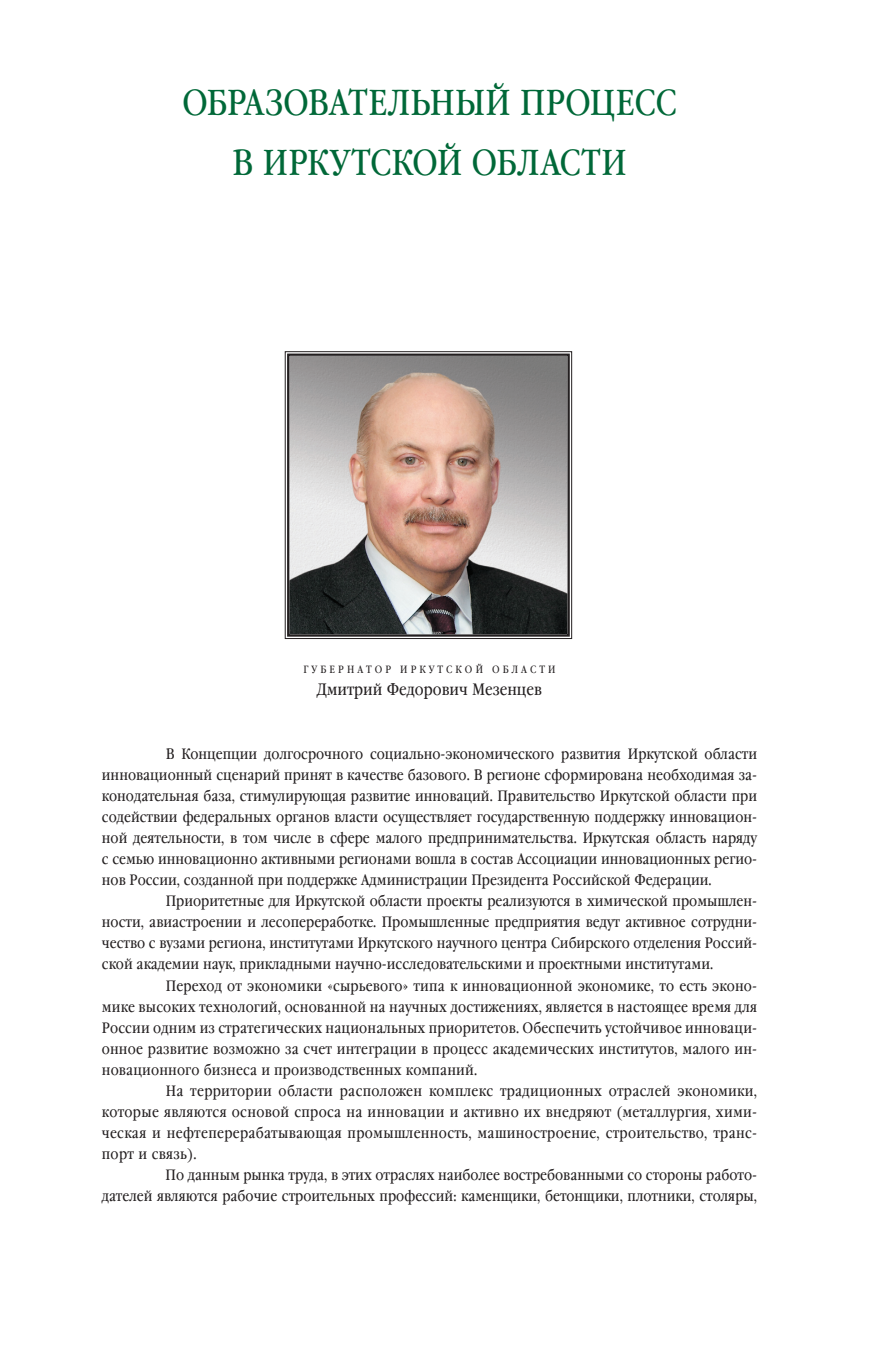
<style>
.page{position:relative;width:892px;height:1361px;background:#fff}
.page>*{position:absolute;margin:0;border:0;box-sizing:border-box;transform-origin:0 0}
.t1{font:36px "Garamond Book Narrow C";color:#006838}
.t2{font:16.5px "Garamond Book Narrow C";color:#231f20}
.t3{font:15px "Garamond Book Narrow C";color:#231f20}
.t4{font:15px "Garamond Book Narrow C";letter-spacing:.02em;color:#231f20}
.t5{font:10.5px "Garamond Book Narrow C";color:#231f20}
</style>
<div class="page">
<svg style="left:284px;top:351px;width:288px;height:288px;background:#a3948e"></svg>
<div style="left:287px;top:353px;width:282px;height:283px;border:2px solid #231f20"></div>
<h1 class="t1" style="left:182px;top:83px;width:48px">Образовательный</h1>
<h1 class="t1" style="left:520px;top:83px;width:24px">процесс</h1>
<h1 class="t1" style="left:232px;top:143px;width:79px">в Иркутской</h1>
<h1 class="t1" style="left:471px;top:143px;width:23px">области</h1>
<p class="t5" style="left:303px;top:663px;width:18px">Г убернатор</p>
<p class="t5" style="left:400px;top:663px;width:21px">И ркутской</p>
<p class="t5" style="left:492px;top:663px;width:10px">области</p>
<p class="t2" style="left:317px;top:680px;width:226px">Дмитрий Федорович Мезенцев</p>
<p class="t3" style="left:166px;top:745px;width:593px">В Концепции долгосрочного социально-экономического развития Иркутской области</p>
<p class="t3" style="left:102px;top:766px;width:656px">инновационный сценарий принят в качестве базового. В регионе сформирована необходимая за-</p>
<p class="t3" style="left:102px;top:787px;width:656px">конодательная база, стимулирующая развитие инноваций. Правительство Иркутской области при</p>
<p class="t3" style="left:102px;top:808px;width:656px">содействии федеральных органов власти осуществляет государственную поддержку инновацион-</p>
<p class="t3" style="left:102px;top:829px;width:656px">ной деятельности, в том числе в сфере малого предпринимательства. Иркутская область наряду</p>
<p class="t3" style="left:102px;top:850px;width:656px">с семью инновационно активными регионами вошла в состав Ассоциации инновационных регио-</p>
<p class="t3" style="left:102px;top:871px;width:611px">нов России, созданной при поддержке Администрации Президента Российской Федерации.</p>
<p class="t3" style="left:166px;top:892px;width:593px">Приоритетные для Иркутской области проекты реализуются в химической промышлен-</p>
<p class="t3" style="left:102px;top:913px;width:656px">ности, авиастроении и лесопереработке. Промышленные предприятия ведут активное сотрудни-</p>
<p class="t3" style="left:102px;top:934px;width:656px">чество с вузами региона, институтами Иркутского научного центра Сибирского отделения Россий-</p>
<p class="t3" style="left:102px;top:955px;width:612px">ской академии наук, прикладными научно-исследовательскими и проектными институтами.</p>
<p class="t3" style="left:166px;top:976px;width:593px">Переход от экономики «сырьевого» типа к инновационной экономике, то есть эконо-</p>
<p class="t3" style="left:102px;top:997px;width:656px">мике высоких технологий, основанной на научных достижениях, является в настоящее время для</p>
<p class="t3" style="left:102px;top:1018px;width:656px">России одним из стратегических национальных приоритетов. Обеспечить устойчивое инноваци-</p>
<p class="t3" style="left:102px;top:1039px;width:656px">онное развитие возможно за счет интеграции в процесс академических институтов, малого ин-</p>
<p class="t3" style="left:102px;top:1060px;width:377px">новационного бизнеса и производственных компаний.</p>
<p class="t4" style="left:166px;top:1081px;width:593px">На территории области расположен комплекс традиционных отраслей экономики,</p>
<p class="t4" style="left:102px;top:1102px;width:656px">которые являются основой спроса на инновации и активно их внедряют (металлургия, хими-</p>
<p class="t4" style="left:102px;top:1123px;width:656px">ческая и нефтеперерабатывающая промышленность, машиностроение, строительство, транс-</p>
<p class="t4" style="left:102px;top:1144px;width:96px">порт и связь).</p>
<p class="t3" style="left:166px;top:1165px;width:593px">По данным рынка труда, в этих отраслях наиболее востребованными со стороны работо-</p>
<p class="t3" style="left:102px;top:1186px;width:656px">дателей являются рабочие строительных профессий: каменщики, бетонщики, плотники, столяры,</p>
</div>
